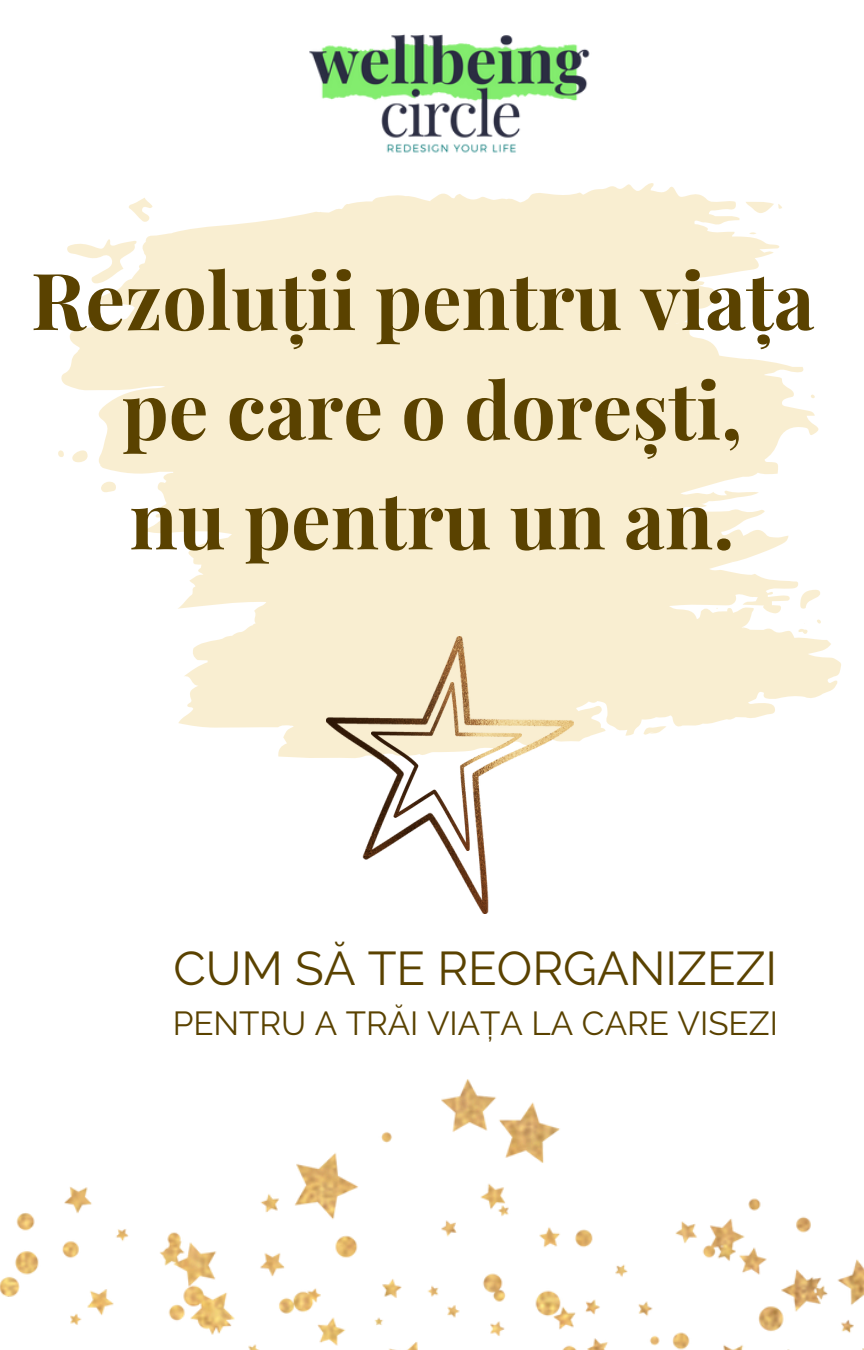
<style>
.page{position:relative;width:864px;height:1350px;background:#fff}
.page>*{position:absolute;margin:0;border:0;box-sizing:border-box;transform-origin:0 0}
.t1{font:700 78.75px/109.8px "Playfair Display";color:#5a4200;text-align:center}
.t2{font:47.25px "Raleway";color:#5a4200}
.t3{font:33.3px "Raleway";color:#5a4200}
</style>
<div class="page">
<svg style="left:58px;top:183px;width:783px;height:575px;fill:#f9eed1"></svg>
<img style="left:308px;top:34px;width:283px;height:195px">
<img style="left:327px;top:636px;width:246px;height:277px">
<img style="left:0;top:1079px;width:864px;height:271px">
<img style="left:372px;top:682px;width:150px;height:169px">
<p class="t1" style="left:31px;top:243px;width:785px">Rezoluții pentru viața pe care o dorești,<br>nu pentru un an.</p>
<p class="t2" style="left:173px;top:940px;width:605px">CUM SĂ TE REORGANIZEZI</p>
<h1 class="t3" style="left:173px;top:1004px;width:607px">PENTRU A TRĂI VIAȚA LA CARE VISEZI</h1>
</div>
